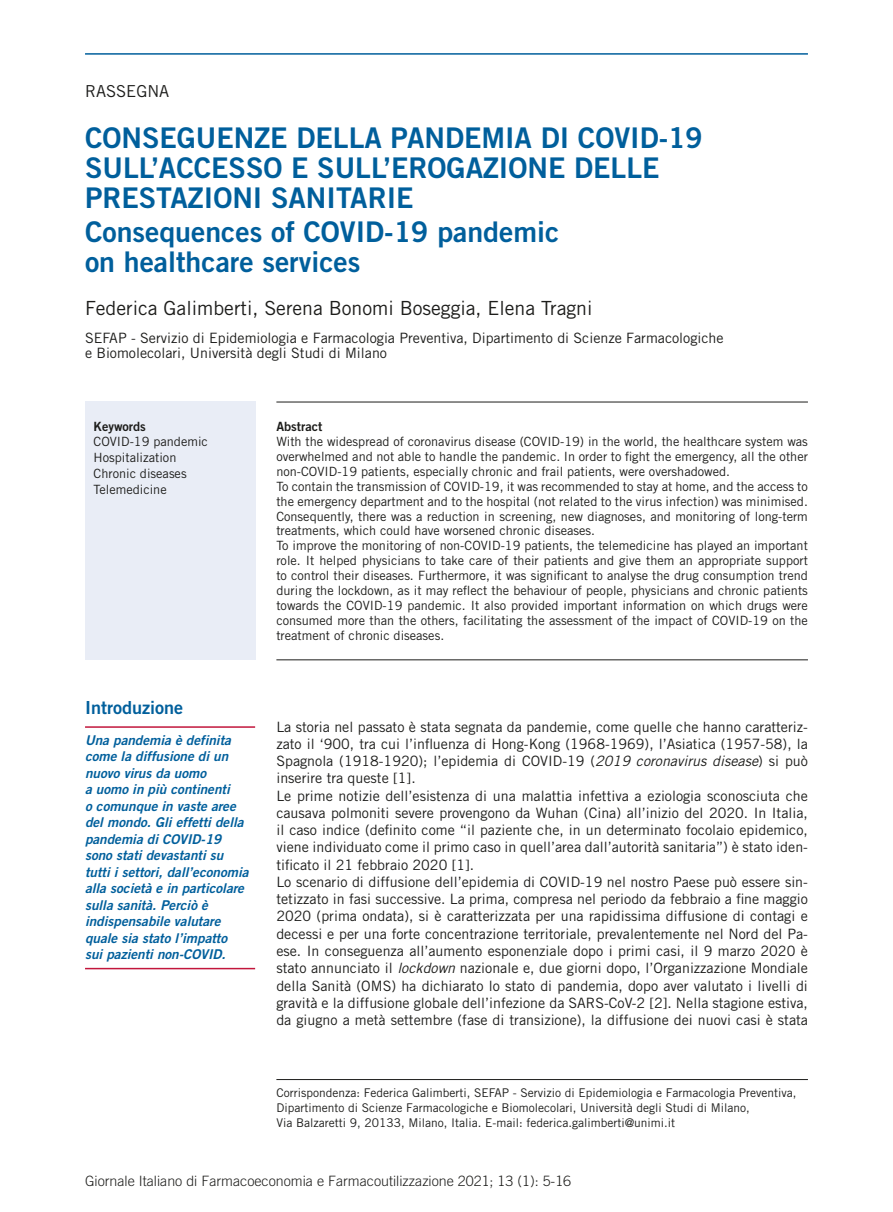
<style>
.page{position:relative;width:893px;height:1212px;background:#fff}
.page>*{position:absolute;margin:0;border:0;box-sizing:border-box;transform-origin:0 0}
.t1{font:28.5px/30px "Trade Gothic LT Std Bd 2";color:#005f9c}
.t2{font:19.5px "Trade Gothic LT Std";color:#1d1d1b}
.t3{font:18px "Trade Gothic LT Std Bd 2";color:#005f9c}
.t4{font:16.5px "Trade Gothic LT Std";color:#1d1d1b}
.t5{font:14.25px/17.2px "Trade Gothic LT Std";color:#1d1d1b}
.t6{font:300 14.25px "Trade Gothic LT Std";color:#1d1d1b}
.t7{font:13.5px/16.5px "Trade Gothic LT Std Bd 2 Obl";color:#005f9c}
.t8{font:12.75px/15px "Trade Gothic LT Std";color:#1d1d1b}
.t9{font:12.75px "Trade Gothic LT Std Bd 2";color:#1d1d1b}
.t10{font:12px/15px "Trade Gothic LT Std";color:#1d1d1b}
.s1{font-style:italic}
</style>
<div class="page">
<hr style="left:85px;top:53px;width:723px;height:2px;background:#005f9c">
<hr style="left:276px;top:1079px;width:532px;height:1px;background:#1d1d1b">
<div style="left:85px;top:402px;width:170px;height:258px;background:#e9edf6"></div>
<hr style="left:276px;top:402px;width:532px;height:1px;background:#1d1d1b">
<hr style="left:276px;top:659px;width:532px;height:1px;background:#1d1d1b">
<hr style="left:85px;top:726px;width:170px;height:2px;background:#c2163c">
<hr style="left:85px;top:968px;width:170px;height:1px;background:#c2163c">
<p class="t4" style="left:85px;top:81px;width:86px">RASSEGNA</p>
<h1 class="t1" style="left:85px;top:122px;width:619px">CONSEGUENZE DELLA PANDEMIA DI COVID-19<br>SULL’ACCESSO E SULL’EROGAZIONE DELLE<br>PRESTAZIONI SANITARIE</h1>
<h1 class="t1" style="left:85px;top:217px;width:476px">Consequences of COVID-19 pandemic on healthcare services</h1>
<h2 class="t2" style="left:85px;top:296px;width:509px">Federica Galimberti, Serena Bonomi Boseggia, Elena Tragni</h2>
<p class="t5" style="left:85px;top:330px;width:640px;line-height:15.3px">SEFAP - Servizio di Epidemiologia e Farmacologia Preventiva, Dipartimento di Scienze Farmacologiche e Biomolecolari, Università degli Studi di Milano</p>
<p class="t9" style="left:94px;top:418px;width:54px">Keywords</p>
<p class="t8" style="left:94px;top:434px;width:116px;line-height:15.8px">COVID-19 pandemic<br>Hospitalization<br>Chronic diseases<br>Telemedicine</p>
<p class="t3" style="left:85px;top:697px;width:100px">Introduzione</p>
<p class="t7" style="left:85px;top:732px;width:165px">Una pandemia è definita come la diffusione di un nuovo virus da uomo<br>a uomo in più continenti<br>o comunque in vaste aree del mondo. Gli effetti della pandemia di COVID-19 sono stati devastanti su tutti i settori, dall’economia alla società e in particolare sulla sanità. Perciò è indispensabile valutare quale sia stato l’impatto<br>sui pazienti non-COVID.</p>
<p class="t9" style="left:276px;top:418px;width:48px">Abstract</p>
<p class="t8" style="left:276px;top:433px;width:533px">With the widespread of coronavirus disease (COVID-19) in the world, the healthcare system was overwhelmed and not able to handle the pandemic. In order to fight the emergency, all the other non-COVID-19 patients, especially chronic and frail patients, were overshadowed.<br>To contain the transmission of COVID-19, it was recommended to stay at home, and the access to the emergency department and to the hospital (not related to the virus infection) was minimised.<br>Consequently, there was a reduction in screening, new diagnoses, and monitoring of long-term treatments, which could have worsened chronic diseases.<br>To improve the monitoring of non-COVID-19 patients, the telemedicine has played an important role. It helped physicians to take care of their patients and give them an appropriate support to control their diseases. Furthermore, it was significant to analyse the drug consumption trend during the lockdown, as it may reflect the behaviour of people, physicians and chronic patients towards the COVID-19 pandemic. It also provided important information on which drugs were consumed more than the others, facilitating the assessment of the impact of COVID-19 on the treatment of chronic diseases.</p>
<p class="t5" style="left:276px;top:718px;width:533px">La storia nel passato è stata segnata da pandemie, come quelle che hanno caratteriz&shy;zato il ‘900, tra cui l’influenza di Hong-Kong (1968-1969), l’Asiatica (1957-58), la Spagnola (1918-1920); l’epidemia di COVID-19 (<span class="s1">2019 coronavirus disease</span>) si può inserire tra queste [1].<br>Le prime notizie dell’esistenza di una malattia infettiva a eziologia sconosciuta che causava polmoniti severe provengono da Wuhan (Cina) all’inizio del 2020. In Italia, il caso indice (definito come “il paziente che, in un determinato focolaio epidemico, viene individuato come il primo caso in quell’area dall’autorità sanitaria”) è stato iden&shy;tificato il 21 febbraio 2020 [1].<br>Lo scenario di diffusione dell’epidemia di COVID-19 nel nostro Paese può essere sin&shy;tetizzato in fasi successive. La prima, compresa nel periodo da febbraio a fine maggio 2020 (prima ondata), si è caratterizzata per una rapidissima diffusione di contagi e decessi e per una forte concentrazione territoriale, prevalentemente nel Nord del Pa&shy;ese. In conseguenza all’aumento esponenziale dopo i primi casi, il 9 marzo 2020 è stato annunciato il <span class="s1">lockdown</span> nazionale e, due giorni dopo, l’Organizzazione Mondiale della Sanità (OMS) ha dichiarato lo stato di pandemia, dopo aver valutato i livelli di gravità e la diffusione globale dell’infezione da SARS-CoV-2 [2]. Nella stagione estiva, da giugno a metà settembre (fase di transizione), la diffusione dei nuovi casi è stata</p>
<p class="t10" style="left:276px;top:1085px;width:522px">Corrispondenza: Federica Galimberti, SEFAP - Servizio di Epidemiologia e Farmacologia Preventiva,<br>Dipartimento di Scienze Farmacologiche e Biomolecolari, Università degli Studi di Milano,<br>Via Balzaretti 9, 20133, Milano, Italia. E-mail: federica.galimberti@unimi.it</p>
<p class="t6" style="left:85px;top:1172px;width:488px">Giornale Italiano di Farmacoeconomia e Farmacoutilizzazione 2021; 13 (1): 5-16</p>
</div>
